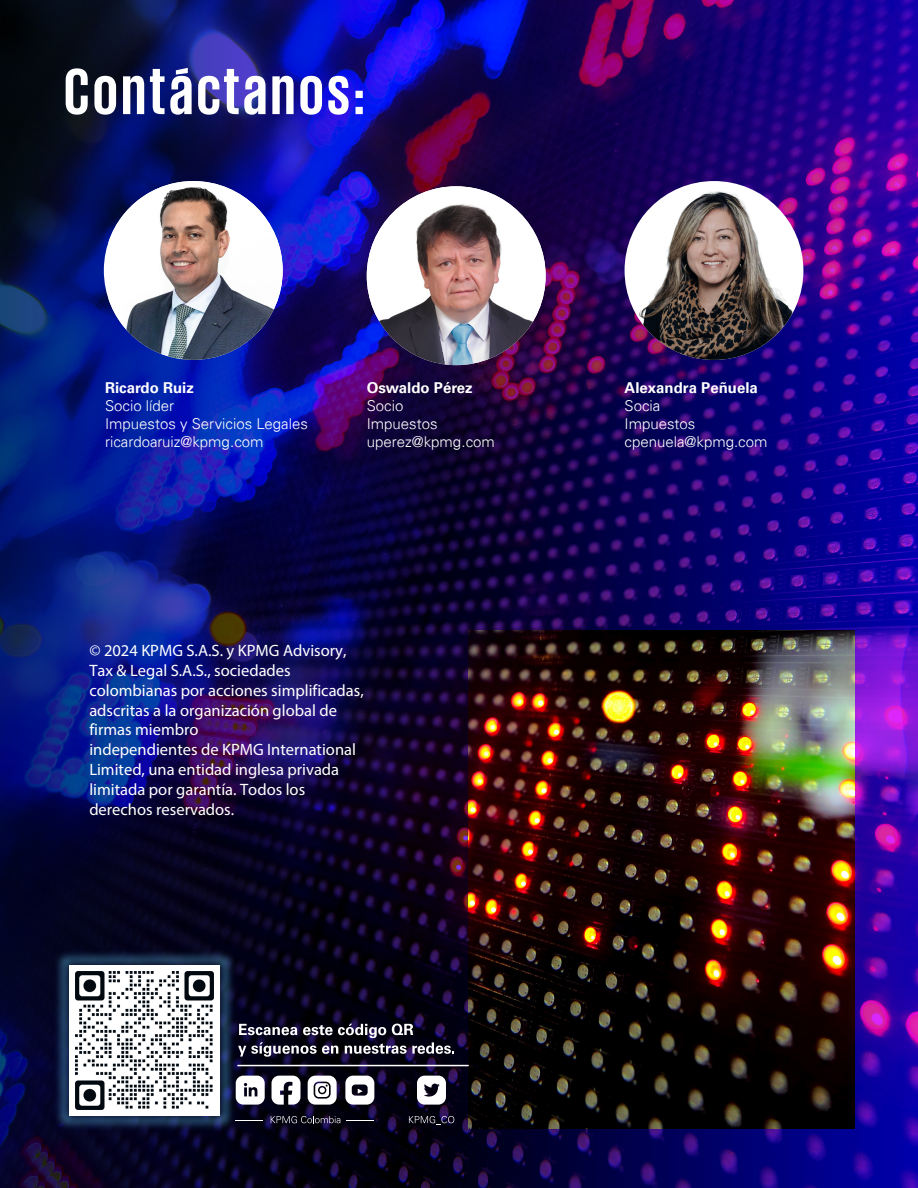
<style>
.page{position:relative;width:918px;height:1188px;background:#fff}
.page>*{position:absolute;margin:0;border:0;box-sizing:border-box;transform-origin:0 0}
.t1{font:700 66.6px "KPMG";letter-spacing:.045em;color:#fff}
.t2{font:16.5px/19.8px "Myriad Pro";color:#fff}
.t3{font:300 15px/18px "Univers 45";color:#fff}
.t4{font:700 15px "Univers 65";color:#fff}
</style>
<div class="page">
<img style="left:0;top:0;width:918px;height:1188px">
<img style="left:468px;top:631px;width:386px;height:498px">
<svg style="left:280px;top:1024px;width:174px;height:33px;background:#3e3c4b"></svg>
<hr style="left:238px;top:1065px;width:230px;height:1px;background:#fff">
<img style="left:8px;top:903px;width:272px;height:273px">
<img style="left:69px;top:965px;width:150px;height:150px">
<svg style="left:417px;top:1076px;width:29px;height:29px"></svg>
<svg style="left:345px;top:1076px;width:29px;height:29px"></svg>
<svg style="left:308px;top:1076px;width:29px;height:29px"></svg>
<svg style="left:272px;top:1076px;width:28px;height:29px"></svg>
<svg style="left:236px;top:1076px;width:29px;height:29px"></svg>
<svg style="left:271px;top:1116px;width:69px;height:7px"></svg>
<svg style="left:409px;top:1116px;width:45px;height:9px"></svg>
<svg style="left:236px;top:1120px;width:27px;height:1px"></svg>
<svg style="left:346px;top:1120px;width:28px;height:1px"></svg>
<img style="left:109px;top:181px;width:174px;height:179px">
<img style="left:367px;top:186px;width:179px;height:179px;border-radius:89px">
<img style="left:625px;top:181px;width:178px;height:179px;border-radius:89px">
<h1 class="t1" style="left:64px;top:58px;width:303px">Contáctanos:</h1>
<p class="t4" style="left:105px;top:379px;width:90px">Ricardo Ruiz</p>
<p class="t3" style="left:105px;top:397px;width:204px">Socio líder<br>Impuestos y Servicios Legales ricardoaruiz@kpmg.com</p>
<p class="t4" style="left:367px;top:379px;width:107px">Oswaldo Pérez</p>
<p class="t3" style="left:367px;top:397px;width:130px">Socio<br>Impuestos uperez@kpmg.com</p>
<p class="t2" style="left:89px;top:640px;width:276px">© 2024 KPMG S.A.S. y KPMG Advisory,<br>Tax &amp; Legal S.A.S., sociedades colombianas por acciones simplificadas, adscritas a la organización global de firmas miembro<br>independientes de KPMG International<br>Limited, una entidad inglesa privada limitada por garantía. Todos los derechos reservados.</p>
<p class="t4" style="left:625px;top:379px;width:135px">Alexandra Peñuela</p>
<p class="t3" style="left:625px;top:397px;width:144px">Socia<br>Impuestos cpenuela@kpmg.com</p>
</div>
